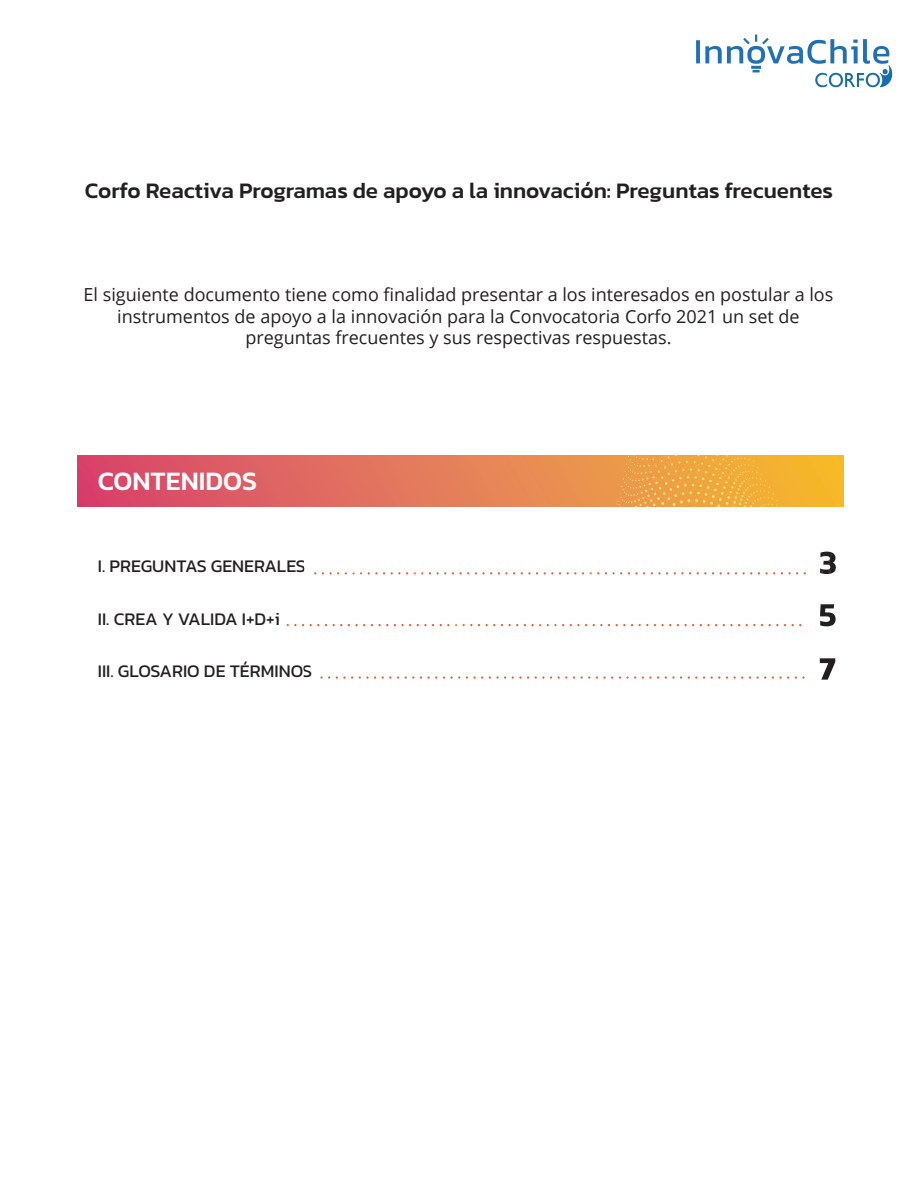
<style>
.page{position:relative;width:918px;height:1188px;background:#fff}
.page>*{position:absolute;margin:0;border:0;box-sizing:border-box;transform-origin:0 0}
.t1{font:500 27px "Kanit";color:#fff}
.t2{font:500 22.5px "Kanit";color:#231f20}
.t3{font:18px/21.6px "Open Sans";color:#231f20;text-align:center}
.t4{font:18px "Kanit";color:#231f20}
</style>
<div class="page">
<svg style="left:97px;top:456px;width:208px;height:50px;background:#db5566"></svg>
<svg style="left:288px;top:624px;width:17px;height:2px"></svg>
<svg style="left:320px;top:676px;width:485px;height:3px"></svg>
<svg style="left:314px;top:571px;width:521px;height:4px"></svg>
<svg style="left:305px;top:455px;width:539px;height:104px"></svg>
<svg style="left:77px;top:455px;width:20px;height:52px"></svg>
<img style="left:696px;top:34px;width:197px;height:54px">
<svg style="left:820px;top:658px;width:15px;height:22px"></svg>
<p class="t2" style="left:85px;top:173px;width:750px">Corfo Reactiva Programas de apoyo a la innovación: Preguntas frecuentes</p>
<p class="t3" style="left:84px;top:283px;width:751px">El siguiente documento tiene como finalidad presentar a los interesados en postular a los instrumentos de apoyo a la innovación para la Convocatoria Corfo 2021 un set de preguntas frecuentes y sus respectivas respuestas.</p>
<h1 class="t1" style="left:98px;top:461px;width:161px">CONTENIDOS</h1>
<p class="t4" style="left:98px;top:553px;width:210px">I. PREGUNTAS GENERALES</p>
<p class="t4" style="left:98px;top:606px;width:184px">II. CREA Y VALIDA I+D+i</p>
<p class="t4" style="left:98px;top:658px;width:216px">III. GLOSARIO DE TÉRMINOS</p>
</div>
